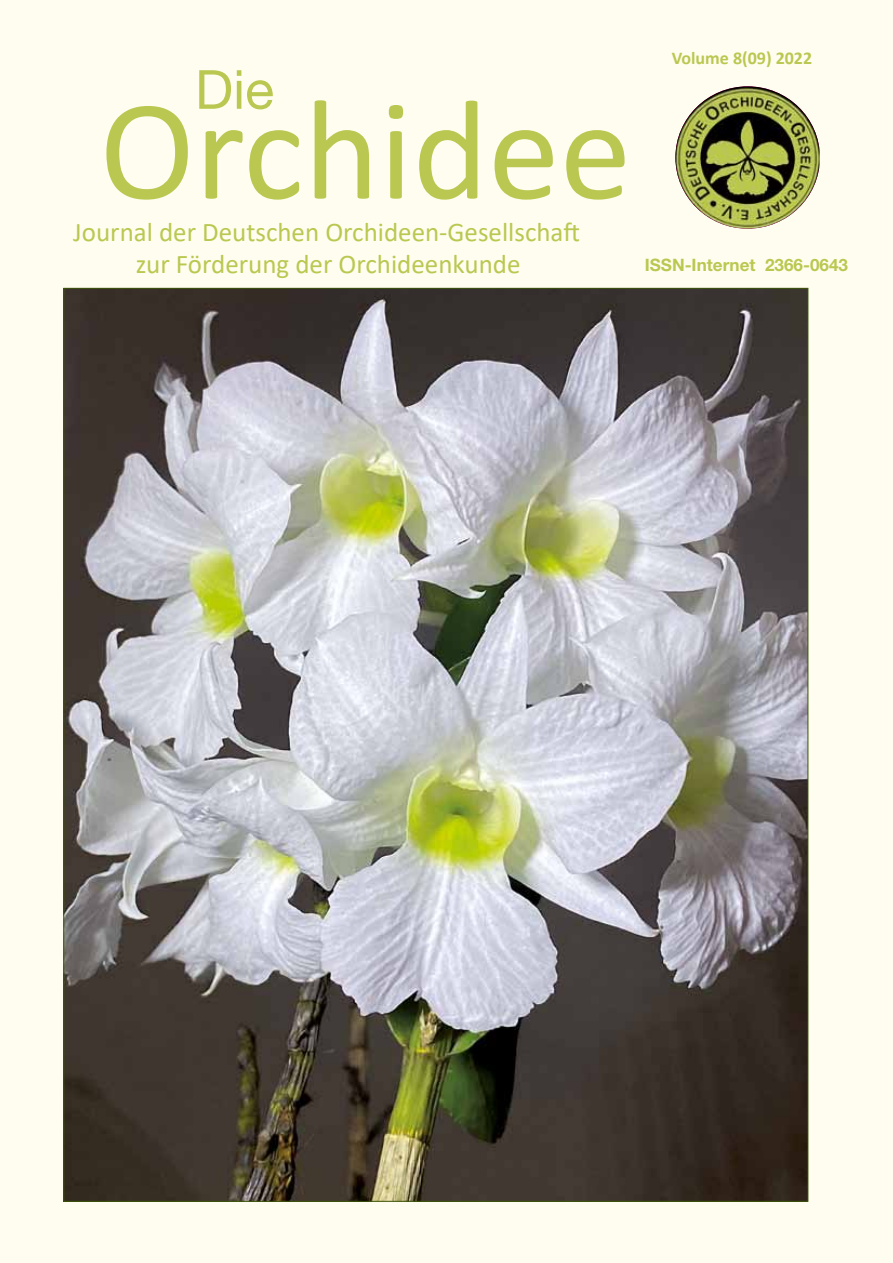
<style>
.page{position:relative;width:893px;height:1263px;background:#fffdf0}
.page>*{position:absolute;margin:0;border:0;box-sizing:border-box;transform-origin:0 0}
.t1{font:144px "Calibri";color:#bac851}
.t2{font:54px "Helvetica Neue";color:#bac851}
.t3{font:27px/32.4px "Calibri";color:#bac851;text-align:center}
.t4{font:700 18px "Calibri";color:#bac851}
.t5{font:700 17.1px "Helvetica Neue";color:#bac851}
</style>
<div class="page">
<img style="left:675px;top:86px;width:145px;height:143px">
<img style="left:66px;top:290px;width:740px;height:909px">
<h2 class="t2" style="left:195px;top:57px;width:81px">Die</h2>
<h1 class="t1" style="left:99px;top:51px;width:533px">Orchidee</h1>
<p class="t3" style="left:73px;top:215px;width:508px">Journal der Deutschen Orchideen-Gesellschaft zur Förderung der Orchideenkunde</p>
<p class="t4" style="left:672px;top:45px;width:142px">Volume 8(09) 2022</p>
<p class="t5" style="left:645px;top:254px;width:205px">ISSN-Internet 2366-0643</p>
</div>
